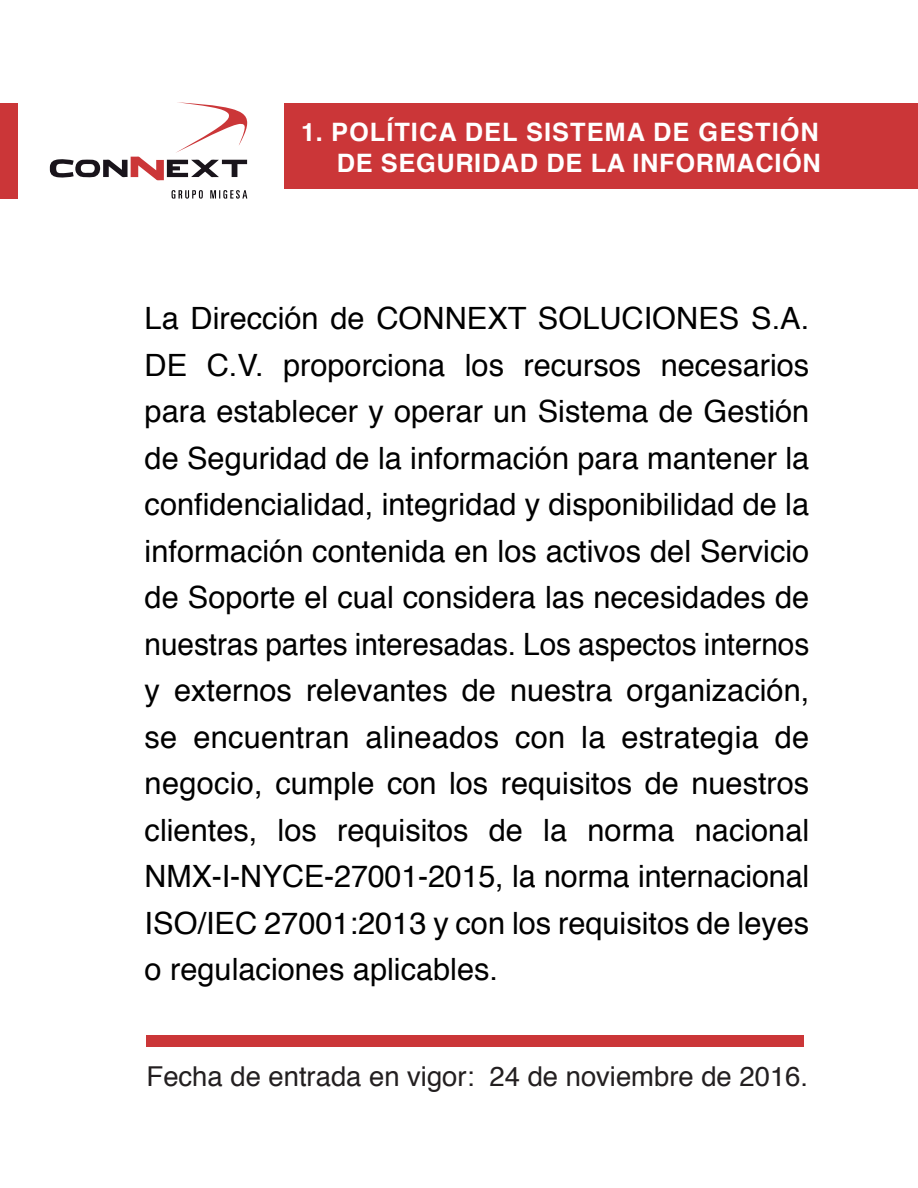
<style>
.page{position:relative;width:918px;height:1188px;background:#fff}
.page>*{position:absolute;margin:0;border:0;box-sizing:border-box;transform-origin:0 0}
.t1{font:30.75px/46.5px "Helvetica";color:#000;text-align:justify}
.t2{font:27.45px "Helvetica";color:#231f20}
.t3{font:700 25.35px/30.5px "Helvetica";letter-spacing:.04em;color:#fff;text-align:right}
</style>
<div class="page">
<svg style="left:50px;top:102px;width:197px;height:78px"></svg>
<svg style="left:171px;top:190px;width:32px;height:9px"></svg>
<svg style="left:210px;top:190px;width:37px;height:9px"></svg>
<div style="left:285px;top:103px;width:633px;height:86px;background:#cb3638"></div>
<div style="left:0;top:103px;width:18px;height:96px;background:#cb3638"></div>
<div style="left:147px;top:1035px;width:657px;height:12px;background:#cb3638"></div>
<p class="t3" style="left:301px;top:117px;width:521px">1. POLÍTICA DEL SISTEMA DE GESTIÓN<br>DE SEGURIDAD DE LA INFORMACIÓN</p>
<p class="t1" style="left:145px;top:296px;width:666px">La Dirección de CONNEXT SOLUCIONES S.A.<br>DE C.V. proporciona los recursos necesarios para establecer y operar un Sistema de Gestión de Seguridad de la información para mantener la confidencialidad, integridad y disponibilidad de la información contenida en los activos del Servicio de Soporte el cual considera las necesidades de nuestras partes interesadas. Los aspectos internos y externos relevantes de nuestra organización, se encuentran alineados con la estrategia de negocio, cumple con los requisitos de nuestros clientes, los requisitos de la norma nacional NMX-I-NYCE-27001-2015, la norma internacional ISO/IEC 27001:2013 y con los requisitos de leyes o regulaciones aplicables.</p>
<p class="t2" style="left:147px;top:1056px;width:663px">Fecha de entrada en vigor: 24 de noviembre de 2016.</p>
</div>
